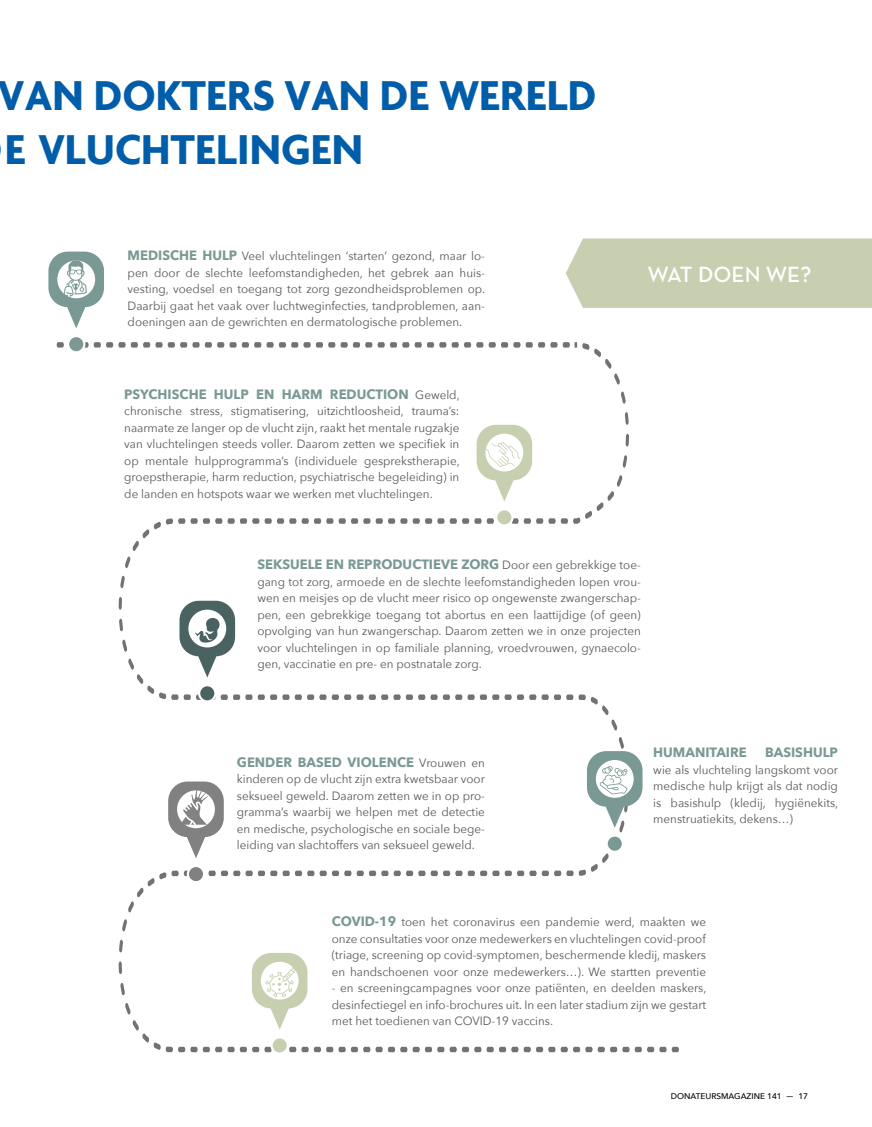
<style>
.page{position:relative;width:872px;height:1127px;background:#fff}
.page>*{position:absolute;margin:0;border:0;box-sizing:border-box;transform-origin:0 0}
.t1{font:700 45px/54px "Agenda";color:#005da9}
.t2{font:600 22.5px "Neutra Text";color:#fff}
.t3{font:700 13.5px "Avenir Next";color:#7a9994}
.t4{font:12px/16.5px "Avenir Next";color:#575756;text-align:justify}
.t5{font:500 8.25px "Avenir Next";color:#000}
.s1{font-weight:700;font-size:13.5px;color:#7a9994}
.s2{font-weight:400;font-size:12px;color:#575756}
.s3{font-family:"Helvetica";font-weight:400}
</style>
<div class="page">
<div style="left:566px;top:238px;width:306px;height:70px;background:#c7cfb0"></div>
<svg style="left:57px;top:342px;width:622px;height:710px"></svg>
<div style="left:48px;top:252px;width:56px;height:55px;background:#7a9995;border-radius:19px"></div>
<div style="left:57px;top:260px;width:38px;height:38px;background:#fff;border-radius:50%"></div>
<svg style="left:67px;top:335px;width:18px;height:18px"></svg>
<div style="left:69px;top:337px;width:14px;height:14px;background:#7a9995;border-radius:50%"></div>
<div style="left:587px;top:751px;width:55px;height:56px;background:#7a9995;border-radius:19px"></div>
<div style="left:596px;top:760px;width:37px;height:38px;background:#fff;border-radius:50%"></div>
<div style="left:605px;top:834px;width:19px;height:19px;background:#fff;border-radius:50%"></div>
<div style="left:607px;top:837px;width:15px;height:14px;background:#7a9995;border-radius:50%"></div>
<div style="left:476px;top:425px;width:56px;height:55px;background:#c6cfaf;border-radius:19px"></div>
<div style="left:485px;top:434px;width:38px;height:37px;background:#fff;border-radius:50%"></div>
<svg style="left:495px;top:508px;width:18px;height:19px"></svg>
<div style="left:497px;top:510px;width:14px;height:14px;background:#c6cfaf;border-radius:50%"></div>
<div style="left:252px;top:953px;width:55px;height:55px;background:#c6cfaf;border-radius:19px"></div>
<div style="left:261px;top:962px;width:37px;height:37px;background:#fff;border-radius:50%"></div>
<svg style="left:270px;top:1036px;width:19px;height:18px"></svg>
<div style="left:273px;top:1038px;width:14px;height:14px;background:#c6cfaf;border-radius:50%"></div>
<div style="left:179px;top:601px;width:56px;height:55px;background:#4a6262;border-radius:19px"></div>
<div style="left:188px;top:610px;width:38px;height:37px;background:#fff;border-radius:50%"></div>
<svg style="left:198px;top:684px;width:18px;height:18px"></svg>
<div style="left:200px;top:686px;width:14px;height:14px;background:#4a6262;border-radius:50%"></div>
<div style="left:168px;top:781px;width:56px;height:56px;background:#828181;border-radius:19px"></div>
<div style="left:177px;top:790px;width:38px;height:38px;background:#fff;border-radius:50%"></div>
<svg style="left:187px;top:865px;width:18px;height:18px"></svg>
<div style="left:189px;top:867px;width:14px;height:14px;background:#828181;border-radius:50%"></div>
<svg style="left:64px;top:260px;width:23px;height:37px"></svg>
<svg style="left:195px;top:618px;width:25px;height:25px"></svg>
<svg style="left:180px;top:790px;width:28px;height:35px"></svg>
<svg style="left:266px;top:967px;width:31px;height:30px"></svg>
<svg style="left:599px;top:766px;width:28px;height:28px"></svg>
<svg style="left:486px;top:442px;width:34px;height:25px"></svg>
<h1 class="t1" style="left:-1px;top:68px;width:599px">VAN DOKTERS VAN DE WERELD<br>E VLUCHTELINGEN</h1>
<p class="t4" style="left:128px;top:247px;width:359px"><span class="s1">MEDISCHE HULP</span> Veel vluchtelingen ‘starten’ gezond, maar lo&shy;pen door de slechte leefomstandigheden, het gebrek aan huis&shy;vesting, voedsel en toegang tot zorg gezondheidsproblemen op.<br>Daarbij gaat het vaak over luchtweginfecties, tandproblemen, aan&shy;doeningen aan de gewrichten en dermatologische problemen.</p>
<p class="t3" style="left:124px;top:382px;width:337px">PSYCHISCHE HULP EN HARM REDUCTION <span class="s2">Geweld,</span></p>
<p class="t4" style="left:124px;top:402px;width:337px">chronische stress, stigmatisering, uitzichtloosheid, trauma’s: naarmate ze langer op de vlucht zijn, raakt het mentale rugzakje van vluchtelingen steeds voller. Daarom zetten we specifiek in op mentale hulpprogramma’s (individuele gesprekstherapie, groepstherapie, harm reduction, psychiatrische begeleiding) in de landen en hotspots waar we werken met vluchtelingen.</p>
<h2 class="t2" style="left:647px;top:260px;width:165px">WAT DOEN WE?</h2>
<p class="t3" style="left:257px;top:553px;width:385px">SEKSUELE EN REPRODUCTIEVE ZORG <span class="s2">Door een gebrekkige toe-</span></p>
<p class="t4" style="left:257px;top:573px;width:385px">gang tot zorg, armoede en de slechte leefomstandigheden lopen vrou&shy;wen en meisjes op de vlucht meer risico op ongewenste zwangerschap&shy;pen, een gebrekkige toegang tot abortus en een laattijdige (of geen) opvolging van hun zwangerschap. Daarom zetten we in onze projecten voor vluchtelingen in op familiale planning, vroedvrouwen, gynaecolo&shy;gen, vaccinatie en pre- en postnatale zorg.</p>
<p class="t3" style="left:237px;top:750px;width:249px">GENDER BASED VIOLENCE <span class="s2">Vrouwen en</span></p>
<p class="t4" style="left:237px;top:770px;width:249px">kinderen op de vlucht zijn extra kwetsbaar voor seksueel geweld. Daarom zetten we in op pro&shy;gramma’s waarbij we helpen met de detectie en medische, psychologische en sociale bege&shy;leiding van slachtoffers van seksueel geweld.</p>
<p class="t3" style="left:653px;top:740px;width:95px">HUMANITAIRE</p>
<p class="t3" style="left:765px;top:740px;width:74px">BASISHULP</p>
<p class="t4" style="left:653px;top:760px;width:186px">wie als vluchteling langskomt voor medische hulp krijgt als dat nodig is basishulp (kledij, hygiënekits, menstruatiekits, dekens…)</p>
<p class="t4" style="left:332px;top:913px;width:376px"><span class="s1">COVID-19</span> toen het coronavirus een pandemie werd, maakten we onze consultaties voor onze medewerkers en vluchtelingen covid-proof (triage, screening op covid-symptomen, beschermende kledij, maskers en handschoenen voor onze medewerkers…). We startten preventie</p>
<p class="t4" style="left:332px;top:979px;width:376px">- en screeningcampagnes voor onze patiënten, en deelden maskers, desinfectiegel en info-brochures uit. In een later stadium zijn we gestart met het toedienen van COVID-19 vaccins.</p>
<p class="t5" style="left:671px;top:1089px;width:139px">DONATEURSMAGAZINE 141 <span class="s3">—</span> 17</p>
</div>
